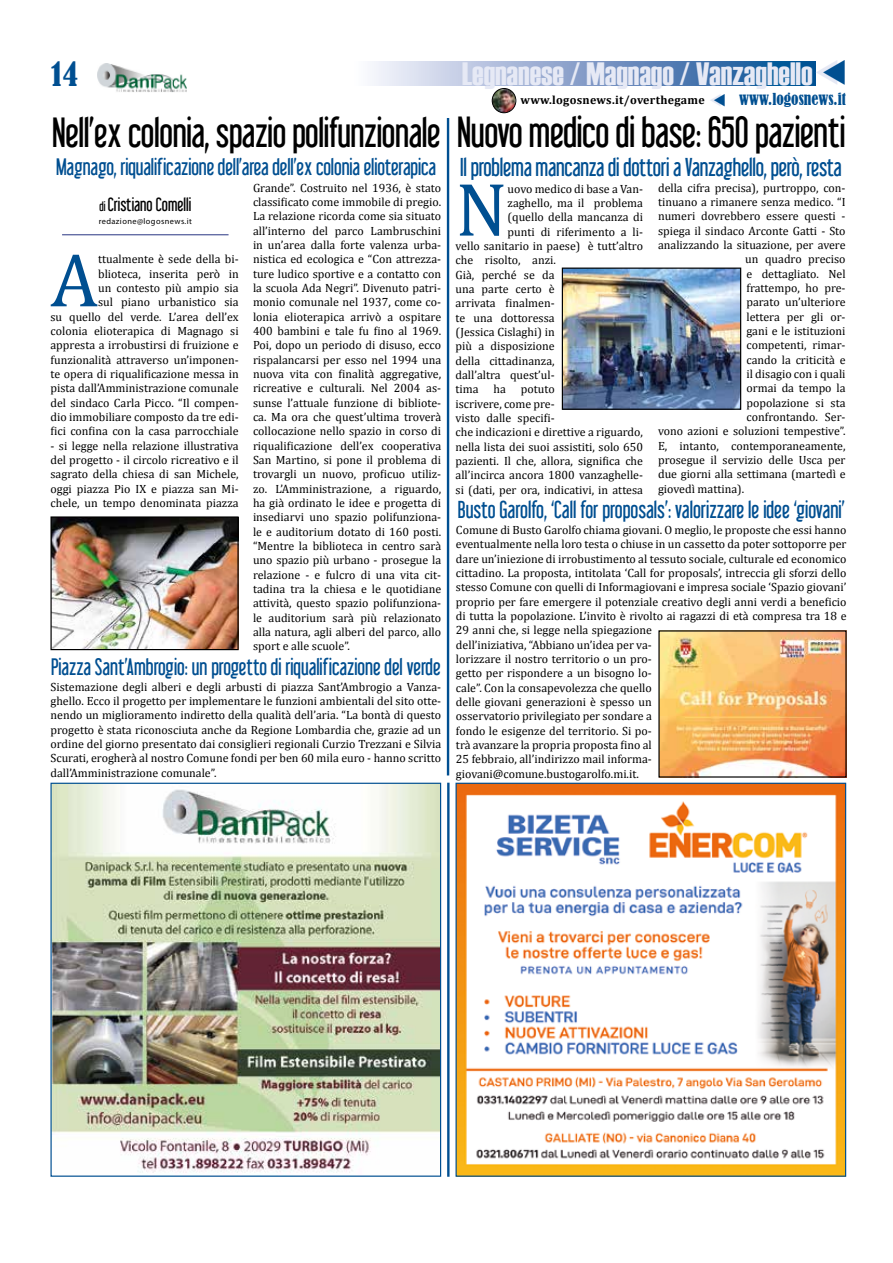
<style>
.page{position:relative;width:893px;height:1263px;background:#fff}
.page>*{position:absolute;margin:0;border:0;box-sizing:border-box;transform-origin:0 0}
.t1{font:76.5px "Cambria";color:#004f91}
.t2{font:37.05px "Libel Suit";letter-spacing:-.01em;color:#000}
.t3{font:32.25px "Haettenschweiler";color:#e6e9f5}
.t4{font:condensed 31.05px "Bernard";color:#004f91}
.t5{font:22.65px "Libel Suit";letter-spacing:-.01em;color:#004f91}
.t6{font:21.45px "Libel Suit";color:#004f91}
.t7{font:20.85px "Libel Suit";letter-spacing:-.005em;color:#004f91}
.t8{font:16.65px "Libel Suit";color:#000}
.t9{font:condensed 15.6px "Bernard";color:#004f91}
.t10{font:12px/14.4px "Cambria";color:#000;text-align:justify}
.t11{font:700 12px "Cambria";letter-spacing:.025em;color:#000}
.t12{font:8.4px "Myriad Pro";letter-spacing:.05em;color:#000}
.s1{font-size:38.25px}
.s2{font-size:12px}
</style>
<div class="page">
<svg style="left:372px;top:61px;width:444px;height:25px;background:#7a9bc5"></svg>
<img style="left:492px;top:88px;width:23px;height:25px">
<div style="left:492px;top:88px;width:24px;height:25px;border:1px solid #000;border-radius:50%"></div>
<hr style="left:62px;top:234px;width:167px;height:1px;background:#283583">
<img style="left:98px;top:63px;width:89px;height:29px">
<hr style="left:447px;top:118px;width:2px;height:657px;background:#004f91">
<img style="left:564px;top:270px;width:175px;height:138px">
<div style="left:562px;top:268px;width:179px;height:142px;border:1px solid #000"></div>
<hr style="left:447px;top:783px;width:3px;height:394px;background:#004f91">
<img style="left:457px;top:785px;width:387px;height:390px">
<div style="left:455px;top:783px;width:391px;height:394px;border:1px solid #004f91"></div>
<img style="left:52px;top:785px;width:387px;height:388px">
<div style="left:50px;top:783px;width:391px;height:394px;border:1px solid #004f91"></div>
<img style="left:52px;top:518px;width:185px;height:130px">
<div style="left:50px;top:516px;width:189px;height:134px;border:1px solid #000"></div>
<img style="left:660px;top:632px;width:185px;height:144px">
<h3 class="t4" style="left:51px;top:56px;width:28px">14</h3>
<h3 class="t3" style="left:462px;top:55px;width:352px">Legnanese / Magnago / Vanzaghello</h3>
<p class="t11" style="left:520px;top:91px;width:186px">www.logosnews.it/overthegame</p>
<h3 class="t9" style="left:739px;top:90px;width:108px">www.logosnews.it</h3>
<h2 class="t2" style="left:52px;top:111px;width:795px">Nell’ex colonia, spazio polifunzionale <span class="s1">Nuovo medico di base: 650 pazienti</span></h2>
<h1 class="t1" style="left:455px;top:164px;width:54px">N</h1>
<p class="t10" style="left:508px;top:181px;width:137px">uovo medico di base a Van-</p>
<h3 class="t7" style="left:56px;top:154px;width:381px">Magnago, riqualificazione dell’area dell’ex colonia elioterapica</h3>
<h3 class="t5" style="left:460px;top:154px;width:383px">Il problema mancanza di dottori a Vanzaghello, però, resta</h3>
<p class="t10" style="left:253px;top:180px;width:190px">Grande”. Costruito nel 1936, è stato classificato come immobile di pregio.<br>La relazione ricorda come sia situato all’interno del parco Lambruschini in un’area dalla forte valenza urba&shy;nistica ed ecologica e “Con attrezza&shy;ture ludico sportive e a contatto con la scuola Ada Negri”. Divenuto patri&shy;monio comunale nel 1937, come co&shy;lonia elioterapica arrivò a ospitare 400 bambini e tale fu fino al 1969.<br>Poi, dopo un periodo di disuso, ecco rispalancarsi per esso nel 1994 una nuova vita con finalità aggregative, ricreative e culturali. Nel 2004 as&shy;sunse l’attuale funzione di bibliote&shy;ca. Ma ora che quest’ultima troverà collocazione nello spazio in corso di riqualificazione dell’ex cooperativa San Martino, si pone il problema di trovargli un nuovo, proficuo utiliz&shy;zo. L’Amministrazione, a riguardo, ha già ordinato le idee e progetta di insediarvi uno spazio polifunziona&shy;le e auditorium dotato di 160 posti. “Mentre la biblioteca in centro sarà uno spazio più urbano - prosegue la relazione - e fulcro di una vita cit&shy;tadina tra la chiesa e le quotidiane attività, questo spazio polifunziona&shy;le auditorium sarà più relazionato alla natura, agli alberi del parco, allo sport e alle scuole”.</p>
<p class="t10" style="left:658px;top:180px;width:189px">della cifra precisa), purtroppo, con-</p>
<p class="t10" style="left:658px;top:195px;width:189px">tinuano a rimanere senza medico. “I</p>
<p class="t10" style="left:658px;top:209px;width:189px">numeri dovrebbero essere questi -</p>
<p class="t10" style="left:658px;top:223px;width:189px">spiega il sindaco Arconte Gatti - Sto</p>
<p class="t10" style="left:658px;top:238px;width:189px">analizzando la situazione, per avere</p>
<p class="t10" style="left:745px;top:252px;width:102px">un quadro preciso</p>
<p class="t10" style="left:746px;top:266px;width:101px">e dettagliato. Nel</p>
<p class="t10" style="left:746px;top:281px;width:101px">frattempo, ho pre-</p>
<p class="t10" style="left:746px;top:295px;width:101px">parato un’ulteriore</p>
<p class="t10" style="left:746px;top:309px;width:101px">lettera per gli or-</p>
<p class="t10" style="left:746px;top:324px;width:101px">gani e le istituzioni</p>
<p class="t10" style="left:746px;top:338px;width:101px">competenti, rimar-</p>
<p class="t10" style="left:746px;top:352px;width:101px">cando la criticità e</p>
<p class="t10" style="left:746px;top:367px;width:101px">il disagio con i quali</p>
<p class="t10" style="left:746px;top:381px;width:101px">ormai da tempo la</p>
<p class="t10" style="left:746px;top:395px;width:101px">popolazione si sta</p>
<p class="t10" style="left:746px;top:410px;width:101px">confrontando. Ser-</p>
<p class="t10" style="left:658px;top:424px;width:189px">vono azioni e soluzioni tempestive”.</p>
<p class="t10" style="left:658px;top:438px;width:189px">E, intanto, contemporaneamente,</p>
<p class="t10" style="left:658px;top:453px;width:189px">prosegue il servizio delle Usca per</p>
<p class="t10" style="left:658px;top:467px;width:189px">due giorni alla settimana (martedì e</p>
<p class="t10" style="left:658px;top:481px;width:88px">giovedì mattina).</p>
<h3 class="t8" style="left:99px;top:194px;width:93px"><span class="s2">di</span> Cristiano Comelli</h3>
<p class="t12" style="left:99px;top:216px;width:95px">redazione@logosnews.it</p>
<p class="t10" style="left:508px;top:196px;width:137px">zaghello, ma il problema</p>
<p class="t10" style="left:508px;top:210px;width:137px">(quello della mancanza di</p>
<p class="t10" style="left:508px;top:224px;width:137px">punti di riferimento a li-</p>
<p class="t10" style="left:455px;top:239px;width:189px">vello sanitario in paese) è tutt’altro</p>
<p class="t10" style="left:455px;top:253px;width:102px">che risolto, anzi.</p>
<p class="t10" style="left:455px;top:267px;width:101px">Già, perché se da</p>
<p class="t10" style="left:455px;top:282px;width:101px">una parte certo è</p>
<p class="t10" style="left:455px;top:296px;width:101px">arrivata finalmen-</p>
<p class="t10" style="left:455px;top:310px;width:101px">te una dottoressa</p>
<p class="t10" style="left:455px;top:325px;width:101px">(Jessica Cislaghi) in</p>
<p class="t10" style="left:455px;top:339px;width:101px">più a disposizione</p>
<p class="t10" style="left:455px;top:353px;width:101px">della cittadinanza,</p>
<p class="t10" style="left:455px;top:368px;width:101px">dall’altra quest’ul-</p>
<p class="t10" style="left:455px;top:382px;width:101px">tima ha potuto</p>
<p class="t10" style="left:455px;top:396px;width:101px">iscrivere, come pre-</p>
<p class="t10" style="left:455px;top:411px;width:101px">visto dalle specifi-</p>
<p class="t10" style="left:455px;top:425px;width:189px">che indicazioni e direttive a riguardo,</p>
<p class="t10" style="left:455px;top:439px;width:189px">nella lista dei suoi assistiti, solo 650</p>
<p class="t10" style="left:455px;top:454px;width:189px">pazienti. Il che, allora, significa che</p>
<p class="t10" style="left:455px;top:468px;width:189px">all’incirca ancora 1800 vanzaghelle-</p>
<p class="t10" style="left:455px;top:482px;width:189px">si (dati, per ora, indicativi, in attesa</p>
<h1 class="t1" style="left:50px;top:235px;width:49px">A</h1>
<p class="t10" style="left:50px;top:252px;width:190px;text-align:right">ttualmente è sede della bi-<br>blioteca, inserita però in<br>un contesto più ampio sia<br>sul piano urbanistico sia<br>su quello del verde. L’area dell’ex colonia elioterapica di Magnago si appresta a irrobustirsi di fruizione e funzionalità attraverso un’imponen&shy;te opera di riqualificazione messa in pista dall’Amministrazione comunale del sindaco Carla Picco. “Il compen&shy;dio immobiliare composto da tre edi&shy;fici confina con la casa parrocchiale</p>
<p class="t10" style="left:50px;top:438px;width:190px">- si legge nella relazione illustrativa del progetto - il circolo ricreativo e il sagrato della chiesa di san Michele, oggi piazza Pio IX e piazza san Mi&shy;chele, un tempo denominata piazza</p>
<h3 class="t6" style="left:458px;top:497px;width:388px">Busto Garolfo, ‘Call for proposals’: valorizzare le idee ‘giovani’</h3>
<p class="t10" style="left:456px;top:523px;width:392px;text-align:left">Comune di Busto Garolfo chiama giovani. O meglio, le proposte che essi hanno eventualmente nella loro testa o chiuse in un cassetto da poter sottoporre per dare un’iniezione di irrobustimento al tessuto sociale, culturale ed economico cittadino. La proposta, intitolata ‘Call for proposals’, intreccia gli sforzi dello stesso Comune con quelli di Informagiovani e impresa sociale ‘Spazio giovani’ proprio per fare emergere il potenziale creativo degli anni verdi a beneficio di tutta la popolazione. L’invito è rivolto ai ragazzi di età compresa tra 18 e 29 anni che, si legge nella spiegazione<br>dell’iniziativa, “Abbiano un’idea per va-<br>lorizzare il nostro territorio o un pro-<br>getto per rispondere a un bisogno lo-<br>cale”. Con la consapevolezza che quello<br>delle giovani generazioni è spesso un<br>osservatorio privilegiato per sondare a<br>fondo le esigenze del territorio. Si po-<br>trà avanzare la propria proposta fino al<br>25 febbraio, all’indirizzo mail informa-<br>giovani@comune.bustogarolfo.mi.it.</p>
<h3 class="t7" style="left:51px;top:655px;width:391px">Piazza Sant’Ambrogio: un progetto di riqualificazione del verde</h3>
<p class="t10" style="left:51px;top:679px;width:392px">Sistemazione degli alberi e degli arbusti di piazza Sant’Ambrogio a Vanza&shy;ghello. Ecco il progetto per implementare le funzioni ambientali del sito otte&shy;nendo un miglioramento indiretto della qualità dell’aria. “La bontà di questo progetto è stata riconosciuta anche da Regione Lombardia che, grazie ad un ordine del giorno presentato dai consiglieri regionali Curzio Trezzani e Silvia Scurati, erogherà al nostro Comune fondi per ben 60 mila euro - hanno scritto dall’Amministrazione comunale”.</p>
</div>
